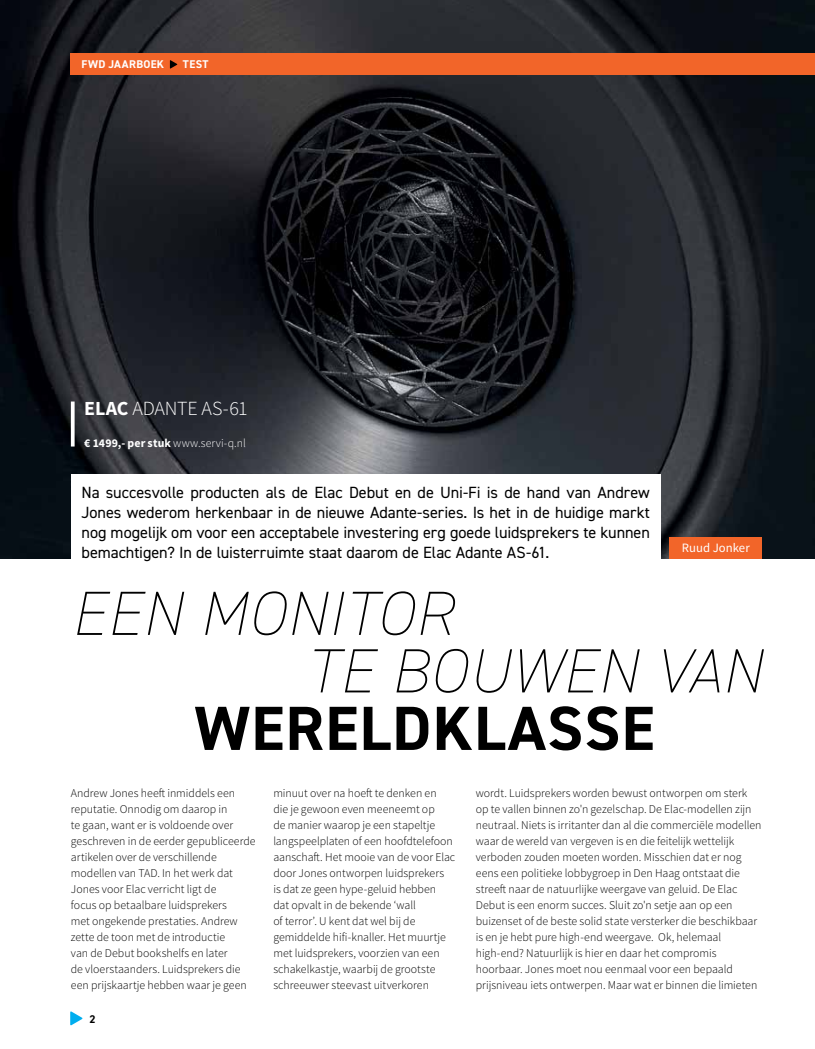
<style>
.page{position:relative;width:815px;height:1049px;background:#fff}
.page>*{position:absolute;margin:0;border:0;box-sizing:border-box;transform-origin:0 0}
.t1{font:italic 200 62.5px/57.5px "DIN2014";letter-spacing:.02em;color:#000}
.t2{font:700 62.5px "DIN2014";letter-spacing:.02em;color:#000}
.t3{font:300 20px "Source Sans Pro";letter-spacing:-.015em;color:#fff}
.t4{font:16.25px/20px "DIN2014";letter-spacing:-.01em;color:#000;text-align:justify}
.t5{font:12.75px "Source Sans Pro";color:#fff}
.t6{font:300 11.88px/16px "Source Sans Pro";color:#000}
.t7{font:700 11.88px "Source Sans Pro";letter-spacing:.005em;color:#fff}
.t8{font:700 11.25px "DIN2014";letter-spacing:.03em;color:#fff}
.t9{font:700 11.25px "DIN2014";color:#000}
.s1{font-weight:700}
.s2{font-weight:300}
</style>
<div class="page">
<img style="left:0;top:0;width:815px;height:558px">
<div style="left:71px;top:53px;width:744px;height:21px;background:#f26529"></div>
<svg style="left:170px;top:60px;width:7px;height:9px"></svg>
<svg style="left:70px;top:1011px;width:13px;height:14px"></svg>
<svg style="left:71px;top:401px;width:4px;height:45px"></svg>
<div style="left:670px;top:537px;width:92px;height:21px;background:#f26529"></div>
<div style="left:71px;top:475px;width:590px;height:100px;background:#fff"></div>
<p class="t8" style="left:82px;top:57px;width:84px">FWD JAARBOEK</p>
<p class="t8" style="left:183px;top:57px;width:27px">TEST</p>
<h2 class="t3" style="left:84px;top:396px;width:165px"><span class="s1">ELAC</span> ADANTE AS-61</h2>
<p class="t7" style="left:84px;top:434px;width:163px">€ 1499,- per stuk <span class="s2">www.servi-q.nl</span></p>
<p class="t4" style="left:81px;top:482px;width:570px">Na succesvolle producten als de Elac Debut en de Uni-Fi is de hand van Andrew Jones wederom herkenbaar in de nieuwe Adante-series. Is het in de huidige markt nog mogelijk om voor een acceptabele investering erg goede luidsprekers te kunnen bemachtigen? In de luisterruimte staat daarom de Elac Adante AS-61.</p>
<p class="t5" style="left:682px;top:540px;width:70px">Ruud Jonker</p>
<h1 class="t1" style="left:305px;top:585px;width:458px;text-indent:-234px">EEN MONITOR<br>TE BOUWEN VAN</h1>
<h1 class="t2" style="left:194px;top:687px;width:461px">WERELDKLASSE</h1>
<p class="t6" style="left:71px;top:785px;width:186px">Andrew Jones heeft inmiddels een reputatie. Onnodig om daarop in<br>te gaan, want er is voldoende over geschreven in de eerder gepubliceerde artikelen over de verschillende modellen van TAD. In het werk dat Jones voor Elac verricht ligt de<br>focus op betaalbare luidsprekers<br>met ongekende prestaties. Andrew zette de toon met de introductie<br>van de Debut bookshelfs en later<br>de vloerstaanders. Luidsprekers die een prijskaartje hebben waar je geen</p>
<p class="t9" style="left:90px;top:1011px;width:8px">2</p>
<p class="t6" style="left:273px;top:785px;width:183px">minuut over na hoeft te denken en<br>die je gewoon even meeneemt op<br>de manier waarop je een stapeltje langspeelplaten of een hoofdtelefoon aanschaft. Het mooie van de voor Elac door Jones ontworpen luidsprekers<br>is dat ze geen hype-geluid hebben<br>dat opvalt in de bekende ‘wall<br>of terror’. U kent dat wel bij de gemiddelde hifi-knaller. Het muurtje met luidsprekers, voorzien van een schakelkastje, waarbij de grootste schreeuwer steevast uitverkoren</p>
<p class="t6" style="left:476px;top:785px;width:287px">wordt. Luidsprekers worden bewust ontworpen om sterk op te vallen binnen zo'n gezelschap. De Elac-modellen zijn neutraal. Niets is irritanter dan al die commerciële modellen waar de wereld van vergeven is en die feitelijk wettelijk verboden zouden moeten worden. Misschien dat er nog eens een politieke lobbygroep in Den Haag ontstaat die streeft naar de natuurlijke weergave van geluid. De Elac Debut is een enorm succes. Sluit zo'n setje aan op een buizenset of de beste solid state versterker die beschikbaar is en je hebt pure high-end weergave. Ok, helemaal high-end? Natuurlijk is hier en daar het compromis hoorbaar. Jones moet nou eenmaal voor een bepaald prijsniveau iets ontwerpen. Maar wat er binnen die limieten</p>
</div>
